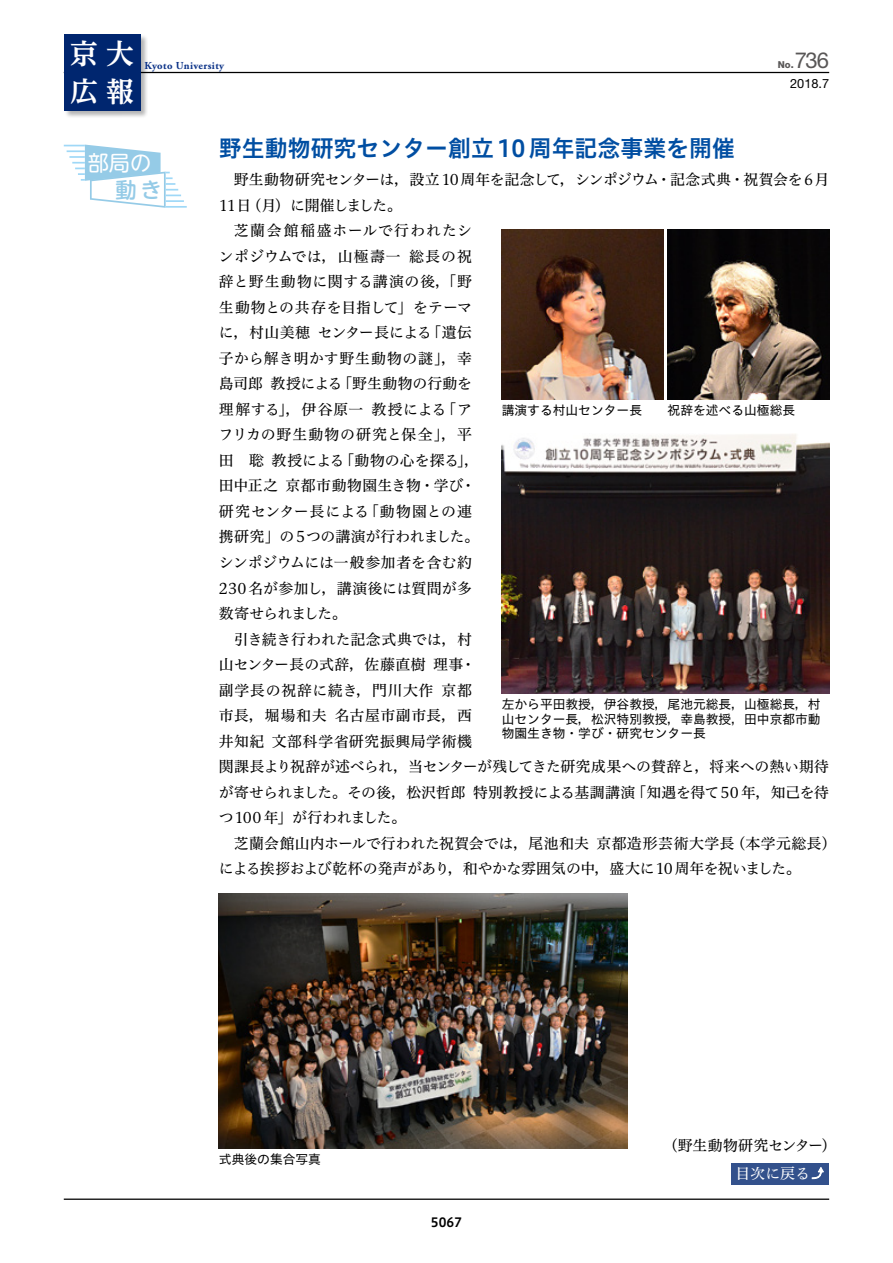
<style>
.page{position:relative;width:893px;height:1263px;background:#fff}
.page>*{position:absolute;margin:0;border:0;box-sizing:border-box;transform-origin:0 0}
.t1{font:700 27.75px/38.2px "UD Reimin Pro";color:#fff}
.t2{font:23.4px "Hiragino UD Sans Std W6";color:#004ea2}
.t3{font:22.05px "Helvetica Neue LT Std";color:#595757}
.t4{font:21.3px "UD Shin M Go Pro";color:#fff}
.t5{font:500 21.3px "UD Shin M Go Pro";color:#95cbe7}
.t6{font:14.85px/28.8px "Hiragino UD Serif Std N W4";letter-spacing:.01em;color:#000}
.t7{font:14.85px "Hiragino UD Serif Std N W4";letter-spacing:-.015em;color:#000}
.t8{font:14.85px "Hiragino UD Serif Std N W4";letter-spacing:.035em;color:#000}
.t9{font:14.85px "Hiragino UD Serif Std N W4";letter-spacing:-.02em;color:#000}
.t10{font:14.85px "Hiragino UD Serif Std N W4";letter-spacing:-.01em;color:#000}
.t11{font:14.85px "Hiragino UD Serif Std N W4";letter-spacing:.04em;color:#000}
.t12{font:14.85px "Hiragino UD Serif Std N W4";letter-spacing:.05em;color:#000}
.t13{font:14.85px "Hiragino UD Serif Std N W4";letter-spacing:.06em;color:#000}
.t14{font:14.85px "Hiragino UD Serif Std N W4";letter-spacing:.045em;color:#000}
.t15{font:14.85px "Hiragino UD Serif Std N W4";letter-spacing:.03em;color:#000}
.t16{font:14.85px "Hiragino UD Serif Std N W4";letter-spacing:.08em;color:#000}
.t17{font:14.85px "Hiragino UD Serif Std N W4";letter-spacing:-.075em;color:#000}
.t18{font:14.85px "Hiragino UD Serif Std N W4";letter-spacing:-.035em;color:#000}
.t19{font:14.85px "Hiragino UD Serif Std N W4";letter-spacing:-.06em;color:#000}
.t20{font:12.75px/14.9px "Hiragino UD Sans Std W4";color:#000;text-align:justify}
.t21{font:12.75px "Helvetica Neue LT Std";color:#000}
.t22{font:12.75px "Hiragino UD Sans Std W6";color:#000}
.t23{font:700 10.65px "Adobe Garamond Pro";letter-spacing:.04em;color:#0c3388}
.t24{font:800 9.6px "Helvetica Neue LT Std";color:#595757}
.s1{color:#fff}
.s2{font-family:"Shin Go Pr 6 N";font-weight:900;color:#fff}
</style>
<div class="page">
<hr style="left:64px;top:1198px;width:765px;height:2px;background:#000">
<hr style="left:64px;top:72px;width:765px;height:1px;background:#000">
<div style="left:64px;top:35px;width:84px;height:84px;background:#000;opacity:.3"></div>
<div style="left:64px;top:34px;width:76px;height:77px;background:#00266f"></div>
<hr style="left:166px;top:206px;width:21px;height:2px;background:#9fd8f7">
<svg style="left:64px;top:145px;width:120px;height:63px"></svg>
<div style="left:731px;top:1163px;width:98px;height:21px;background:#33518c"></div>
<svg style="left:811px;top:1167px;width:13px;height:13px"></svg>
<img style="left:502px;top:434px;width:327px;height:259px">
<img style="left:219px;top:893px;width:408px;height:255px">
<img style="left:502px;top:230px;width:161px;height:170px">
<img style="left:668px;top:230px;width:161px;height:170px">
<h1 class="t1" style="left:70px;top:34px;width:65px">京大広報</h1>
<p class="t23" style="left:145px;top:59px;width:81px">Kyoto University</p>
<p class="t24" style="left:778px;top:59px;width:17px">No.</p>
<h3 class="t3" style="left:795px;top:47px;width:36px">736</h3>
<p class="t21" style="left:790px;top:76px;width:41px">2018.7</p>
<h3 class="t4" style="left:88px;top:146px;width:65px">部局の</h3>
<h3 class="t5" style="left:115px;top:172px;width:48px">動 き</h3>
<h2 class="t2" style="left:219px;top:130px;width:518px">野生動物研究センター創立 10 周年記念事業を開催</h2>
<p class="t7" style="left:234px;top:168px;width:597px">野生動物研究センターは，設立10周年を記念して，シンポジウム・記念式典・祝賀会を6月</p>
<p class="t17" style="left:219px;top:194px;width:184px">11日（月）に開催しました。</p>
<p class="t16" style="left:234px;top:219px;width:240px">芝蘭会館稲盛ホールで行われたシ</p>
<p class="t13" style="left:219px;top:245px;width:254px">ンポジウムでは，山極壽一 総長の祝</p>
<p class="t11" style="left:219px;top:270px;width:254px">辞と野生動物に関する講演の後，「野</p>
<p class="t6" style="left:219px;top:292px;width:254px">生動物との共存を目指して」をテーマ</p>
<p class="t6" style="left:219px;top:318px;width:254px">に，村山美穂 センター長による「遺伝</p>
<p class="t8" style="left:219px;top:347px;width:254px">子から解き明かす野生動物の謎」，幸</p>
<p class="t6" style="left:219px;top:369px;width:255px">島司郎 教授による「野生動物の行動を</p>
<p class="t8" style="left:219px;top:398px;width:254px">理解する」，伊谷原一 教授による「ア</p>
<p class="t12" style="left:219px;top:424px;width:254px">フリカの野生動物の研究と保全」，平</p>
<p class="t6" style="left:219px;top:445px;width:262px">田　聡 教授による「動物の心を探る」，</p>
<p class="t6" style="left:219px;top:471px;width:258px">田中正之 京都市動物園生き物・学び・</p>
<p class="t6" style="left:219px;top:496px;width:254px">研究センター長による「動物園との連</p>
<p class="t6" style="left:219px;top:522px;width:262px">携研究」の5つの講演が行われました。</p>
<p class="t10" style="left:219px;top:551px;width:255px">シンポジウムには一般参加者を含む約</p>
<p class="t6" style="left:219px;top:573px;width:254px">230 名が参加し，講演後には質問が多</p>
<p class="t19" style="left:219px;top:602px;width:129px">数寄せられました。</p>
<p class="t10" style="left:234px;top:628px;width:240px">引き続き行われた記念式典では，村</p>
<p class="t6" style="left:219px;top:649px;width:258px">山センター長の式辞，佐藤直樹 理事・</p>
<p class="t14" style="left:219px;top:679px;width:255px">副学長の祝辞に続き，門川大作 京都</p>
<p class="t8" style="left:219px;top:704px;width:254px">市長，堀場和夫 名古屋市副市長，西</p>
<p class="t15" style="left:219px;top:730px;width:254px">井知紀 文部科学省研究振興局学術機</p>
<p class="t7" style="left:219px;top:755px;width:612px">関課長より祝辞が述べられ，当センターが残してきた研究成果への賛辞と，将来への熱い期待</p>
<p class="t7" style="left:219px;top:781px;width:612px">が寄せられました。その後，松沢哲郎 特別教授による基調講演「知遇を得て50 年，知己を待</p>
<p class="t18" style="left:219px;top:806px;width:189px">つ100 年」が行われました。</p>
<p class="t6" style="left:234px;top:828px;width:604px">芝蘭会館山内ホールで行われた祝賀会では，尾池和夫 京都造形芸術大学長（本学元総長）</p>
<p class="t9" style="left:219px;top:857px;width:584px">による挨拶および乾杯の発声があり，和やかな雰囲気の中，盛大に10周年を祝いました。</p>
<p class="t20" style="left:502px;top:402px;width:142px">講演する村山センター長</p>
<p class="t20" style="left:668px;top:402px;width:129px">祝辞を述べる山極総長</p>
<p class="t20" style="left:502px;top:696px;width:320px">左から平田教授，伊谷教授，尾池元総長，山極総長，村山センター長，松沢特別教授，幸島教授，田中京都市動物園生き物・学び・研究センター長</p>
<p class="t20" style="left:219px;top:1151px;width:104px">式典後の集合写真</p>
<p class="t22" style="left:431px;top:1213px;width:33px">5067</p>
<p class="t6" style="left:736px;top:1130px;width:102px;text-indent:-73px">（野生動物研究センター）<span class="s1">目次に戻る</span><span class="s2">⤴</span></p>
</div>
